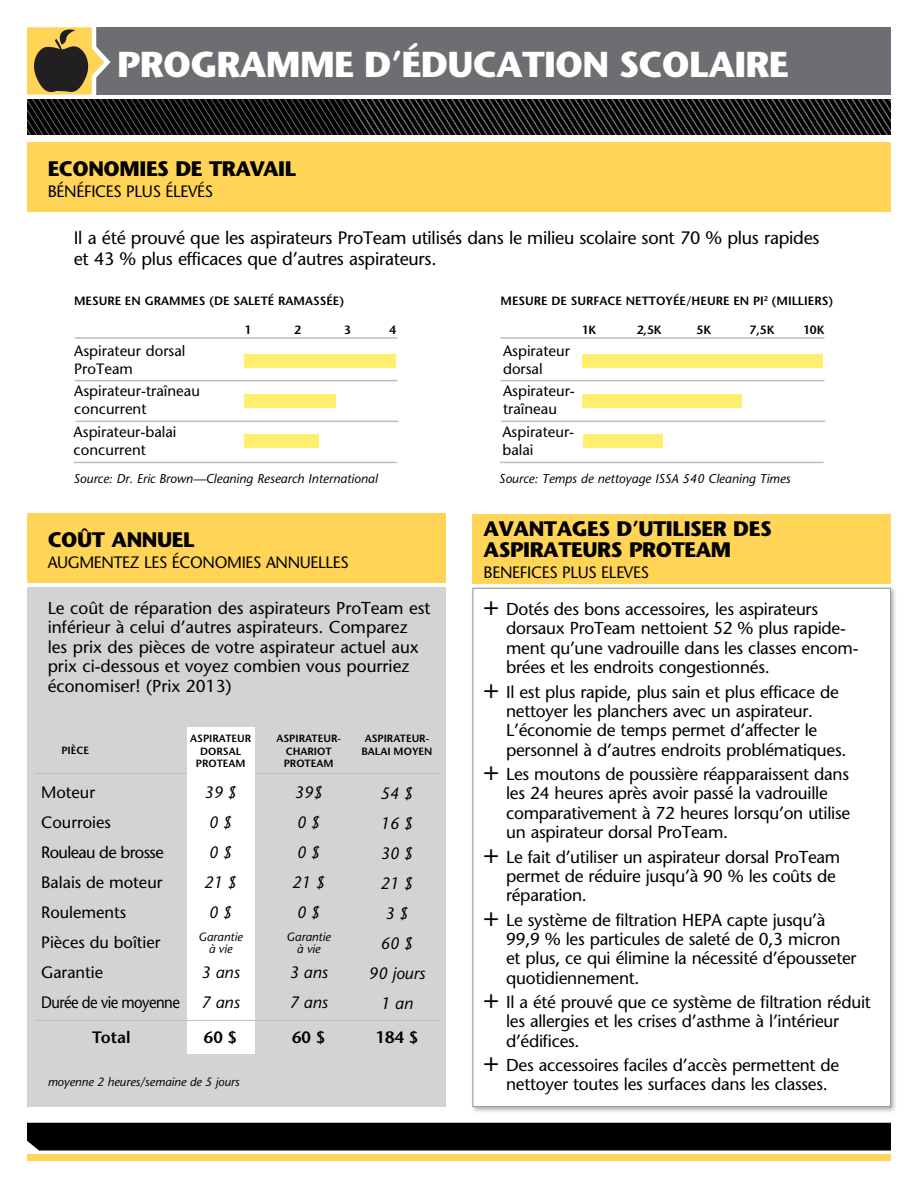
<style>
.page{position:relative;width:918px;height:1188px;background:#fff}
.page>*{position:absolute;margin:0;border:0;box-sizing:border-box;transform-origin:0 0}
.t1{font:700 36px "Stone Sans";letter-spacing:-.02em;color:#fff}
.t2{font:700 21px "Stone Sans";letter-spacing:-.02em;color:#000}
.t3{font:18px/21px "Stone Sans";letter-spacing:-.015em;color:#000}
.t4{font:17.25px/19.5px "Stone Sans";letter-spacing:-.015em;color:#000}
.t5{font:16.5px/30px "Stone Sans";color:#000}
.t6{font:italic 16.5px/30px "Stone Sans";color:#000}
.t7{font:600 16.5px "Stone Sans";color:#000}
.t8{font:15px/18px "Stone Sans";color:#000}
.t9{font:italic 12.75px "Stone Sans";color:#000}
.t10{font:600 12px "Stone Sans";color:#000}
.t11{font:italic 12px/12px "Stone Sans";color:#000;text-align:center}
.t12{font:600 10.5px/12.6px "Stone Sans";color:#000;text-align:center}
.s1{font-size:27px}
</style>
<div class="page">
<div style="left:27px;top:1155px;width:864px;height:6px;background:#ffd457"></div>
<div style="left:27px;top:1123px;width:864px;height:28px;background:#000"></div>
<div style="left:244px;top:354px;width:152px;height:14px;background:#ffef6f"></div>
<div style="left:244px;top:394px;width:91px;height:14px;background:#ffef6f"></div>
<div style="left:244px;top:434px;width:75px;height:14px;background:#ffef6f"></div>
<hr style="left:75px;top:380px;width:323px;height:1px;background:#bcbec0">
<hr style="left:76px;top:421px;width:322px;height:1px;background:#bcbec0">
<hr style="left:74px;top:462px;width:323px;height:1px;background:#bcbec0">
<hr style="left:75px;top:337px;width:323px;height:2px;background:#bcbec0">
<svg style="left:27px;top:27px;width:864px;height:108px;background:#585856"></svg>
<div style="left:27px;top:142px;width:864px;height:70px;background:#ffd457"></div>
<div style="left:472px;top:514px;width:419px;height:70px;background:#ffd457"></div>
<div style="left:470px;top:585px;width:428px;height:529px;background:#000;opacity:.4"></div>
<div style="left:472px;top:588px;width:419px;height:519px;background:#fff;border:1px solid #6d6e71"></div>
<div style="left:27px;top:587px;width:419px;height:520px;background:#d1d3d4"></div>
<div style="left:27px;top:513px;width:419px;height:70px;background:#ffd457"></div>
<hr style="left:34px;top:773px;width:405px;height:1px;background:#bcbec0">
<div style="left:188px;top:727px;width:67px;height:327px;background:#fff"></div>
<hr style="left:500px;top:380px;width:324px;height:1px;background:#bcbec0">
<hr style="left:501px;top:421px;width:324px;height:1px;background:#bcbec0">
<hr style="left:500px;top:462px;width:324px;height:1px;background:#bcbec0">
<div style="left:583px;top:354px;width:240px;height:14px;background:#ffef6f"></div>
<div style="left:583px;top:394px;width:159px;height:14px;background:#ffef6f"></div>
<div style="left:583px;top:434px;width:80px;height:14px;background:#ffef6f"></div>
<hr style="left:500px;top:337px;width:324px;height:2px;background:#bcbec0">
<hr style="left:34px;top:1020px;width:405px;height:1px;background:#bcbec0">
<h1 class="t1" style="left:117px;top:43px;width:673px">PROGRAMME D’ÉDUCATION SCOLAIRE</h1>
<p class="t2" style="left:48px;top:156px;width:250px">ECONOMIES DE TRAVAIL</p>
<p class="t5" style="left:48px;top:176px;width:10px">BÉNÉFICE</p>
<p class="t5" style="left:114px;top:176px;width:61px">S PLU S ÉLEVÉ</p>
<p class="t5" style="left:205px;top:176px;width:10px">S</p>
<p class="t3" style="left:74px;top:227px;width:747px">I l a été prouvé que les aspirateurs ProTeam utilisés dans le milieu scolaire sont 70 % plus rapides et 43 % plus efficaces que d’autres aspirateurs.</p>
<p class="t10" style="left:74px;top:294px;width:213px">MESURE EN GRAMMES (DE SALETÉ RAMASS</p>
<p class="t10" style="left:326px;top:294px;width:19px">ÉE)</p>
<p class="t10" style="left:244px;top:323px;width:8px">1</p>
<p class="t10" style="left:294px;top:323px;width:8px">2</p>
<p class="t10" style="left:344px;top:323px;width:8px">3</p>
<p class="t10" style="left:389px;top:323px;width:8px">4</p>
<p class="t8" style="left:74px;top:342px;width:113px">Aspirateur dorsal<br>ProTeam</p>
<p class="t8" style="left:74px;top:382px;width:127px">Aspirateur-traîneau concurrent</p>
<p class="t8" style="left:74px;top:423px;width:104px">Aspirateur-balai concurrent</p>
<p class="t9" style="left:74px;top:471px;width:306px">Source: Dr. Eric Brown—Cleaning Research International</p>
<p class="t2" style="left:48px;top:527px;width:149px">COÛT ANNUEL</p>
<p class="t5" style="left:48px;top:547px;width:12px">AUG</p>
<p class="t5" style="left:79px;top:547px;width:25px">MENTE</p>
<p class="t5" style="left:130px;top:547px;width:54px">Z LE S ÉCONO</p>
<p class="t5" style="left:227px;top:547px;width:50px">MIES ANNUELLE</p>
<p class="t5" style="left:341px;top:547px;width:10px">S</p>
<p class="t4" style="left:48px;top:598px;width:384px">Le coût de réparation des aspirateurs ProTeam est inférieur à celui d’autres aspirateurs. Comparez les prix des pièces de votre aspirateur actuel aux prix ci-dessous et voyez combien vous pourriez économiser! (Prix 2013)</p>
<p class="t12" style="left:61px;top:744px;width:29px">PIÈCE</p>
<p class="t5" style="left:41px;top:778px;width:140px">Moteur<br>Courroies<br>Rouleau de brosse<br>Balais de moteur<br>Roulements<br>Pièces du boîtier<br>Garantie<br>Durée de vie moyenne</p>
<p class="t7" style="left:92px;top:1027px;width:40px">TOTAL</p>
<p class="t12" style="left:190px;top:732px;width:63px">ASPIRATEUR<br>DORSAL<br>PROTEAM</p>
<p class="t6" style="left:204px;top:778px;width:34px">39 $<br>0 $<br>0 $<br>21 $<br>0 $</p>
<p class="t11" style="left:198px;top:931px;width:46px">Garantie à vie</p>
<p class="t6" style="left:201px;top:958px;width:40px">3 ans<br>7 ans</p>
<p class="t7" style="left:204px;top:1027px;width:35px">60 $</p>
<p class="t11" style="left:48px;top:1076px;width:193px">moyenne 2 heures/semaine de 5 jours</p>
<p class="t12" style="left:276px;top:732px;width:66px">ASPIRATEUR-<br>CHARIOT<br>PROTEAM</p>
<p class="t6" style="left:292px;top:778px;width:34px">39$<br>0 $<br>0 $<br>21 $<br>0 $</p>
<p class="t11" style="left:287px;top:931px;width:46px">Garantie à vie</p>
<p class="t6" style="left:289px;top:958px;width:40px">3 ans<br>7 ans</p>
<p class="t7" style="left:292px;top:1027px;width:35px">60 $</p>
<p class="t12" style="left:361px;top:732px;width:73px">ASPIRATEUR-<br>BALAI MOYEN</p>
<p class="t6" style="left:369px;top:778px;width:58px;text-align:center">54 $<br>16 $<br>30 $<br>21 $<br>3 $<br>60 $<br>90 jours<br>1 an</p>
<p class="t7" style="left:376px;top:1027px;width:44px">184 $</p>
<p class="t10" style="left:500px;top:294px;width:20px">MESURE</p>
<p class="t10" style="left:551px;top:294px;width:28px">DE SUR</p>
<p class="t10" style="left:593px;top:294px;width:15px">FACE</p>
<p class="t10" style="left:626px;top:294px;width:74px">NETTOY ÉE/HEURE</p>
<p class="t10" style="left:733px;top:294px;width:78px">EN PI <sup>2</sup> (MI LLIERS</p>
<p class="t10" style="left:828px;top:294px;width:6px">)</p>
<p class="t10" style="left:582px;top:323px;width:16px">1K</p>
<p class="t10" style="left:637px;top:323px;width:26px">2,5K</p>
<p class="t10" style="left:697px;top:323px;width:16px">5K</p>
<p class="t10" style="left:749px;top:323px;width:26px">7,5K</p>
<p class="t10" style="left:803px;top:323px;width:23px">10K</p>
<p class="t8" style="left:503px;top:342px;width:68px">Aspirateur dorsal</p>
<p class="t8" style="left:503px;top:382px;width:73px">Aspirateur&shy;traîneau</p>
<p class="t8" style="left:502px;top:423px;width:73px">Aspirateur&shy;balai</p>
<p class="t9" style="left:499px;top:471px;width:293px">Source: Temps de nettoyage ISSA 540 Cleaning Times</p>
<p class="t2" style="left:484px;top:516px;width:30px">AVANTAGES</p>
<p class="t2" style="left:617px;top:516px;width:34px">D’UTILISER</p>
<p class="t2" style="left:733px;top:516px;width:14px">DES</p>
<p class="t2" style="left:484px;top:537px;width:14px">ASPIRATEURS</p>
<p class="t2" style="left:629px;top:537px;width:72px">PROTEAM</p>
<p class="t5" style="left:484px;top:558px;width:10px">BENEFICE</p>
<p class="t5" style="left:549px;top:558px;width:61px">S PLU S ELEVE</p>
<p class="t5" style="left:641px;top:558px;width:10px">S</p>
<p class="t4" style="left:506px;top:599px;width:354px;text-indent:-22px"><span class="s1">+</span> Dotés des bons accessoires, les aspirateurs dorsaux ProTeam nettoient 52 % plus rapide&shy;ment qu’une vadrouille dans les classes encom&shy;brées et les endroits congestionnés.</p>
<p class="t4" style="left:506px;top:682px;width:342px;text-indent:-22px"><span class="s1">+</span> I l est plus rapide, plus sain et plus efficace de nettoyer les planchers avec un aspirateur.<br>L’économie de temps permet d’affecter le personnel à d’autres endroits problématiques.</p>
<p class="t4" style="left:506px;top:764px;width:346px;text-indent:-22px"><span class="s1">+</span> Les moutons de poussière réapparaissent dans les 24 heures après avoir passé la vadrouille comparativement à 72 heures lorsqu’on utilise un aspirateur dorsal ProTeam.</p>
<p class="t4" style="left:506px;top:847px;width:336px;text-indent:-22px"><span class="s1">+</span> Le fait d’utiliser un aspirateur dorsal ProTeam permet de réduire jusqu’à 90 % les coûts de réparation.</p>
<p class="t4" style="left:484px;top:910px;width:221px"><span class="s1">+</span> Le système de filtration HEPA</p>
<p class="t4" style="left:506px;top:910px;width:352px;text-indent:221px">capte jusqu’à<br>99,9 % les particules de saleté de 0,3 micron et plus, ce qui élimine la nécessité d’épousseter quotidiennement.</p>
<p class="t4" style="left:506px;top:992px;width:366px;text-indent:-22px"><span class="s1">+</span> I l a été prouvé que ce système de filtration réduit les allergies et les crises d’asthme à l’intérieur d’édifices.</p>
<p class="t4" style="left:506px;top:1055px;width:335px;text-indent:-22px"><span class="s1">+</span> Des accessoires faciles d’accès permettent de nettoyer toutes les surfaces dans les classes.</p>
</div>
